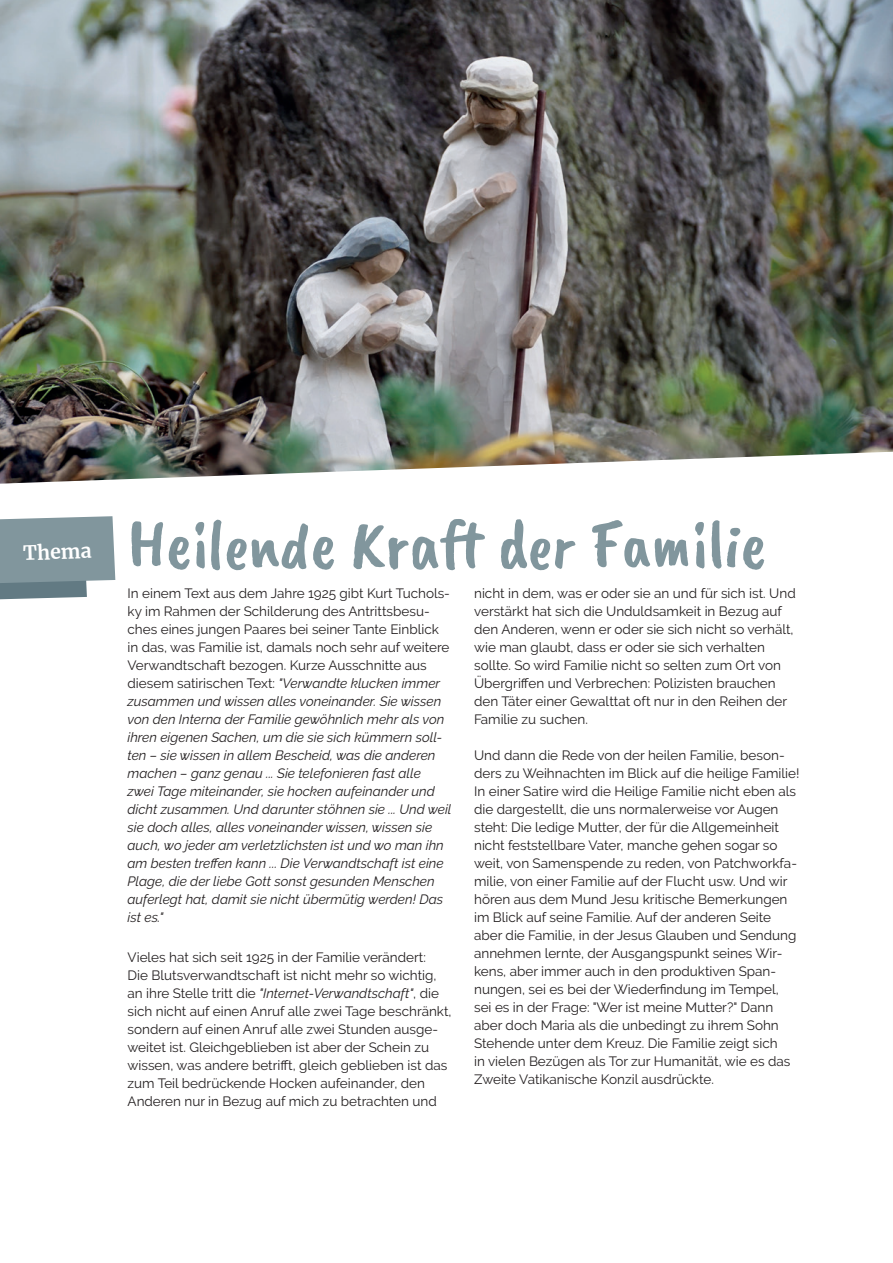
<style>
.page{position:relative;width:893px;height:1263px;background:#fff}
.page>*{position:absolute;margin:0;border:0;box-sizing:border-box;transform-origin:0 0}
.t1{font:69px "Caveat Brush";color:#81969d}
.t2{font:700 19.5px "Merriweather";color:#fff}
.t3{font:13.5px/18px "Raleway";color:#231f20}
.t4{font:italic 13.5px/18px "Raleway";color:#231f20}
.s1{font-style:normal}
.s2{font-style:italic}
</style>
<div class="page">
<svg style="left:0;top:516px;width:115px;height:83px;background:#889ba2"></svg>
<img style="left:0;top:0;width:893px;height:484px">
<h2 class="t2" style="left:23px;top:540px;width:70px;rotate:-2deg">Thema</h2>
<h1 class="t1" style="left:128px;top:505px;width:640px">Heilende Kraft der Familie</h1>
<p class="t4" style="left:128px;top:584px;width:325px"><span class="s1">In einem Text aus dem Jahre 1925 gibt Kurt Tuchols&shy;ky im Rahmen der Schilderung des Antrittsbesu&shy;ches eines jungen Paares bei seiner Tante Einblick in das, was Familie ist, damals noch sehr auf weitere Verwandtschaft bezogen. Kurze Ausschnitte aus diesem satirischen Text:</span> "Verwandte klucken immer zusammen und wissen alles voneinander. Sie wissen von den Interna der Familie gewöhnlich mehr als von ihren eigenen Sachen, um die sie sich kümmern soll&shy;ten – sie wissen in allem Bescheid, was die anderen machen – ganz genau ... Sie telefonieren fast alle<br>zwei Tage miteinander, sie hocken aufeinander und dicht zusammen. Und darunter stöhnen sie ... Und weil sie doch alles, alles voneinander wissen, wissen sie auch, wo jeder am verletzlichsten ist und wo man ihn am besten treffen kann ... Die Verwandtschaft ist eine Plage, die der liebe Gott sonst gesunden Menschen auferlegt hat, damit sie nicht übermütig werden! Das ist es."</p>
<p class="t3" style="left:128px;top:948px;width:326px">Vieles hat sich seit 1925 in der Familie verändert:<br>Die Blutsverwandtschaft ist nicht mehr so wichtig, an ihre Stelle tritt die <span class="s2">"Internet-Verwandtschaft"</span>, die sich nicht auf einen Anruf alle zwei Tage beschränkt, sondern auf einen Anruf alle zwei Stunden ausge&shy;weitet ist. Gleichgeblieben ist aber der Schein zu wissen, was andere betrifft, gleich geblieben ist das zum Teil bedrückende Hocken aufeinander, den Anderen nur in Bezug auf mich zu betrachten und</p>
<p class="t3" style="left:474px;top:584px;width:323px">nicht in dem, was er oder sie an und für sich ist. Und verstärkt hat sich die Unduldsamkeit in Bezug auf den Anderen, wenn er oder sie sich nicht so verhält, wie man glaubt, dass er oder sie sich verhalten sollte. So wird Familie nicht so selten zum Ort von Übergriffen und Verbrechen: Polizisten brauchen den Täter einer Gewalttat oft nur in den Reihen der Familie zu suchen.</p>
<p class="t3" style="left:474px;top:746px;width:327px">Und dann die Rede von der heilen Familie, beson&shy;ders zu Weihnachten im Blick auf die heilige Familie!<br>In einer Satire wird die Heilige Familie nicht eben als die dargestellt, die uns normalerweise vor Augen steht: Die ledige Mutter, der für die Allgemeinheit nicht feststellbare Vater, manche gehen sogar so weit, von Samenspende zu reden, von Patchworkfa&shy;milie, von einer Familie auf der Flucht usw. Und wir hören aus dem Mund Jesu kritische Bemerkungen im Blick auf seine Familie. Auf der anderen Seite aber die Familie, in der Jesus Glauben und Sendung annehmen lernte, der Ausgangspunkt seines Wir&shy;kens, aber immer auch in den produktiven Span&shy;nungen, sei es bei der Wiederfindung im Tempel, sei es in der Frage: "Wer ist meine Mutter?" Dann aber doch Maria als die unbedingt zu ihrem Sohn Stehende unter dem Kreuz. Die Familie zeigt sich<br>in vielen Bezügen als Tor zur Humanität, wie es das Zweite Vatikanische Konzil ausdrückte.</p>
</div>
